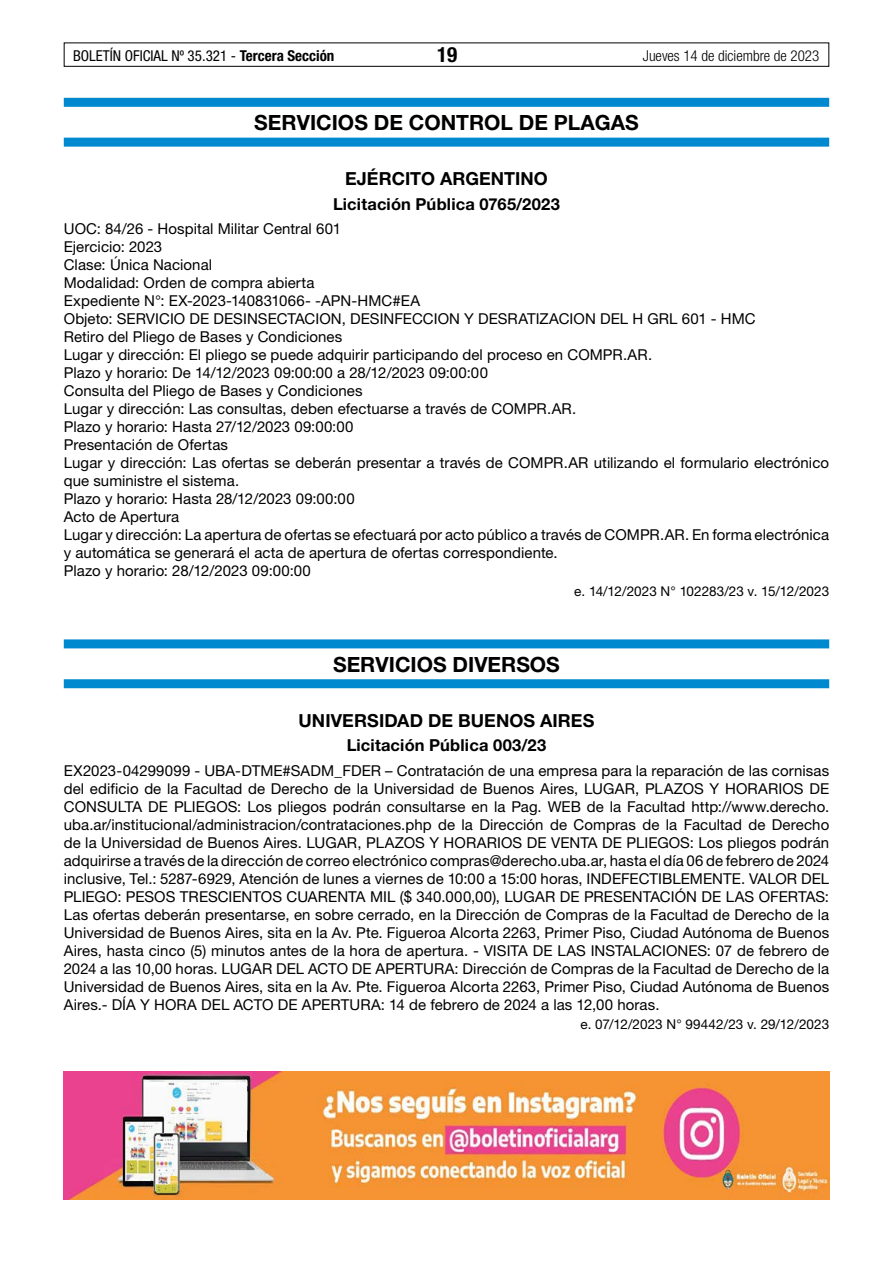
<style>
.page{position:relative;width:893px;height:1263px;background:#fff}
.page>*{position:absolute;margin:0;border:0;box-sizing:border-box;transform-origin:0 0}
.t1{font:700 21px "Helvetica Neue LT Std";color:#000}
.t2{font:700 condensed 21px "Helvetica Neue LT Std";color:#000}
.t3{font:700 18px "Helvetica Neue LT Std";letter-spacing:.005em;color:#000}
.t4{font:700 16.5px "Helvetica Neue LT Std";letter-spacing:.01em;color:#000}
.t5{font:15px/18px "Helvetica Neue LT Std";letter-spacing:.005em;color:#000}
.t6{font:condensed 15px "Helvetica Neue LT Std";color:#000}
.t7{font:300 condensed 15px "Helvetica Neue LT Std";color:#000}
.t8{font:13.5px "Helvetica Neue LT Std";letter-spacing:-.005em;color:#000}
.s1{font-weight:700}
</style>
<div class="page">
<div style="left:64px;top:43px;width:765px;height:24px;border:1px solid #000"></div>
<div style="left:64px;top:98px;width:765px;height:9px;background:#0089cf"></div>
<div style="left:64px;top:138px;width:765px;height:9px;background:#0089cf"></div>
<div style="left:64px;top:639px;width:765px;height:9px;background:#0089cf"></div>
<div style="left:64px;top:679px;width:765px;height:9px;background:#0089cf"></div>
<img style="left:64px;top:1072px;width:765px;height:127px">
<p class="t6" style="left:73px;top:47px;width:263px">BOLETÍN OFICIAL Nº 35.321 - <span class="s1">Tercera Sección</span></p>
<h1 class="t2" style="left:437px;top:42px;width:22px">19</h1>
<p class="t7" style="left:643px;top:47px;width:178px">Jueves 14 de diciembre de 2023</p>
<h1 class="t1" style="left:254px;top:110px;width:386px">SERVICIOS DE CONTROL DE PLAGAS</h1>
<p class="t3" style="left:345px;top:168px;width:204px">EJÉRCITO ARGENTINO</p>
<p class="t4" style="left:333px;top:193px;width:228px">Licitación Pública 0765/2023</p>
<p class="t5" style="left:64px;top:219px;width:767px">UOC: 84/26 - Hospital Militar Central 601<br>Ejercicio: 2023<br>Clase: Única Nacional<br>Modalidad: Orden de compra abierta<br>Expediente N°: EX-2023-140831066- -APN-HMC#EA<br>Objeto: SERVICIO DE DESINSECTACION, DESINFECCION Y DESRATIZACION DEL H GRL 601 - HMC<br>Retiro del Pliego de Bases y Condiciones<br>Lugar y dirección: El pliego se puede adquirir participando del proceso en COMPR.AR.<br>Plazo y horario: De 14/12/2023 09:00:00 a 28/12/2023 09:00:00<br>Consulta del Pliego de Bases y Condiciones<br>Lugar y dirección: Las consultas, deben efectuarse a través de COMPR.AR.<br>Plazo y horario: Hasta 27/12/2023 09:00:00<br>Presentación de Ofertas<br>Lugar y dirección: Las ofertas se deberán presentar a través de COMPR.AR utilizando el formulario electrónico que suministre el sistema.<br>Plazo y horario: Hasta 28/12/2023 09:00:00<br>Acto de Apertura<br>Lugar y dirección: La apertura de ofertas se efectuará por acto público a través de COMPR.AR. En forma electrónica y automática se generará el acta de apertura de ofertas correspondiente.<br>Plazo y horario: 28/12/2023 09:00:00</p>
<p class="t8" style="left:574px;top:583px;width:256px">e. 14/12/2023 N° 102283/23 v. 15/12/2023</p>
<h1 class="t1" style="left:333px;top:651px;width:228px">SERVICIOS DIVERSOS</h1>
<p class="t3" style="left:299px;top:709px;width:297px">UNIVERSIDAD DE BUENOS AIRES</p>
<p class="t4" style="left:347px;top:735px;width:201px">Licitación Pública 003/23</p>
<p class="t5" style="left:64px;top:761px;width:767px;text-align:justify">EX2023-04299099 - UBA-DTME#SADM_FDER – Contratación de una empresa para la reparación de las cornisas del edificio de la Facultad de Derecho de la Universidad de Buenos Aires, LUGAR, PLAZOS Y HORARIOS DE CONSULTA DE PLIEGOS: Los pliegos podrán consultarse en la Pag. WEB de la Facultad http://www.derecho. uba.ar/institucional/administracion/contrataciones.php de la Dirección de Compras de la Facultad de Derecho de la Universidad de Buenos Aires. LUGAR, PLAZOS Y HORARIOS DE VENTA DE PLIEGOS: Los pliegos podrán adquirirse a través de la dirección de correo electrónico compras@derecho.uba.ar, hasta el día 06 de febrero de 2024 inclusive, Tel.: 5287-6929, Atención de lunes a viernes de 10:00 a 15:00 horas, INDEFECTIBLEMENTE. VALOR DEL PLIEGO: PESOS TRESCIENTOS CUARENTA MIL ($ 340.000,00), LUGAR DE PRESENTACIÓN DE LAS OFERTAS:<br>Las ofertas deberán presentarse, en sobre cerrado, en la Dirección de Compras de la Facultad de Derecho de la Universidad de Buenos Aires, sita en la Av. Pte. Figueroa Alcorta 2263, Primer Piso, Ciudad Autónoma de Buenos Aires, hasta cinco (5) minutos antes de la hora de apertura. - VISITA DE LAS INSTALACIONES: 07 de febrero de 2024 a las 10,00 horas. LUGAR DEL ACTO DE APERTURA: Dirección de Compras de la Facultad de Derecho de la Universidad de Buenos Aires, sita en la Av. Pte. Figueroa Alcorta 2263, Primer Piso, Ciudad Autónoma de Buenos Aires.- DÍA Y HORA DEL ACTO DE APERTURA: 14 de febrero de 2024 a las 12,00 horas.</p>
<p class="t8" style="left:581px;top:1016px;width:250px">e. 07/12/2023 N° 99442/23 v. 29/12/2023</p>
</div>
